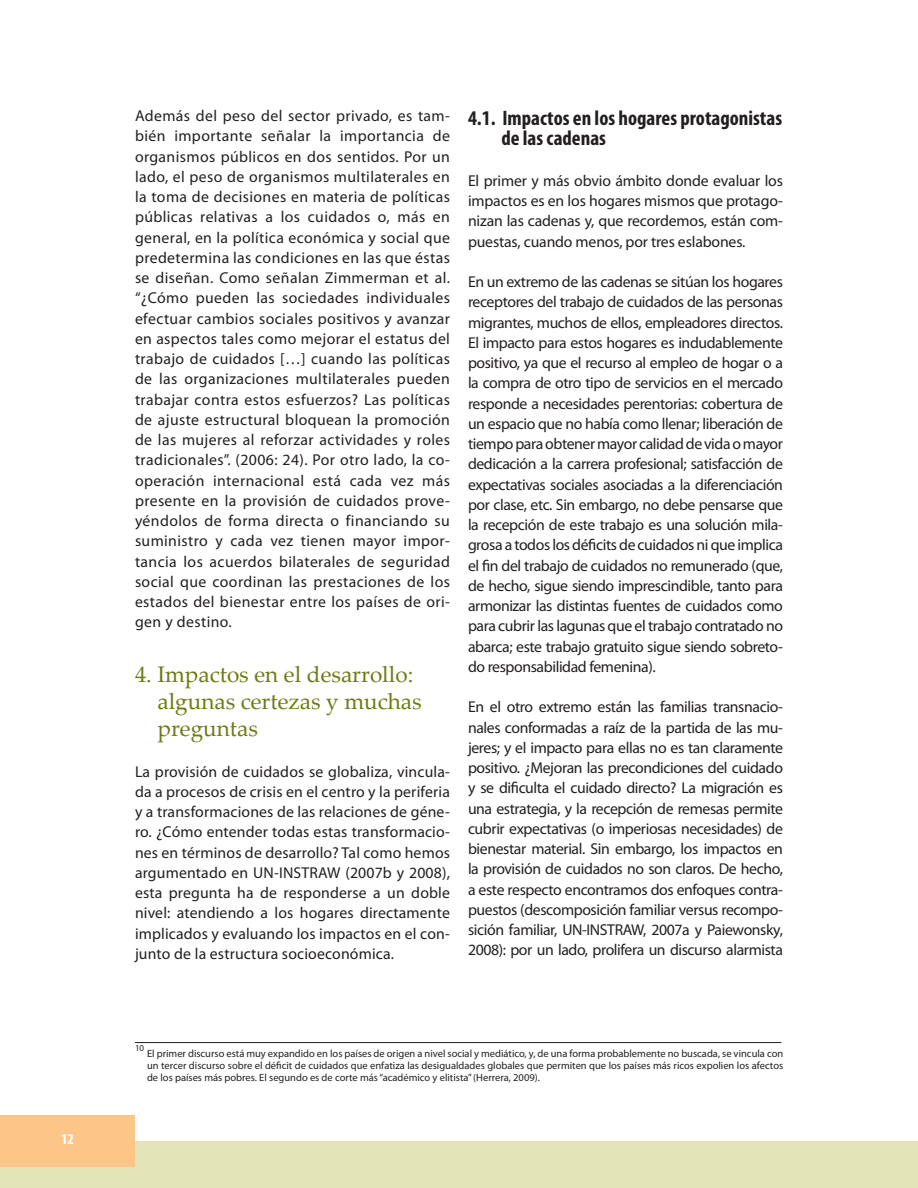
<style>
.page{position:relative;width:918px;height:1188px;background:#fff}
.page>*{position:absolute;margin:0;border:0;box-sizing:border-box;transform-origin:0 0}
.t1{font:22.5px/27px "Palatino Linotype";color:#6e7a14}
.t2{font:700 condensed 21px/20.2px "Myriad Pro";color:#231f20}
.t3{font:15.75px/20.2px "Myriad Pro";letter-spacing:-.01em;color:#231f20;text-align:justify}
.t4{font:700 condensed 15px "Myriad Pro";color:#fff}
.t5{font:10.5px/12px "Myriad Pro";color:#231f20;text-align:justify}
.t6{font:9px "Myriad Pro";color:#231f20}
</style>
<div class="page">
<div style="left:0;top:1141px;width:918px;height:46px;background:#e2e3b6"></div>
<div style="left:0;top:1115px;width:135px;height:51px;background:#fdc689"></div>
<hr style="left:135px;top:1042px;width:647px;height:1px;background:#231f20">
<p class="t4" style="left:61px;top:1130px;width:14px">12</p>
<p class="t3" style="left:135px;top:105px;width:317px">Además del peso del sector privado, es tam&shy;bién importante señalar la importancia de organismos públicos en dos sentidos. Por un lado, el peso de organismos multilaterales en la toma de decisiones en materia de políticas públicas relativas a los cuidados o, más en general, en la política económica y social que predetermina las condiciones en las que éstas se diseñan. Como señalan Zimmerman et al. “¿Cómo pueden las sociedades individuales efectuar cambios sociales positivos y avanzar en aspectos tales como mejorar el estatus del trabajo de cuidados […] cuando las políticas de las organizaciones multilaterales pueden trabajar contra estos esfuerzos? Las políticas de ajuste estructural bloquean la promoción de las mujeres al reforzar actividades y roles tradicionales”. (2006: 24). Por otro lado, la co&shy;operación internacional está cada vez más presente en la provisión de cuidados prove&shy;yéndolos de forma directa o financiando su suministro y cada vez tienen mayor impor&shy;tancia los acuerdos bilaterales de seguridad social que coordinan las prestaciones de los estados del bienestar entre los países de ori&shy;gen y destino.</p>
<h1 class="t1" style="left:158px;top:660px;width:266px;text-indent:-22px">4. Impactos en el desarrollo: algunas certezas y muchas preguntas</h1>
<p class="t3" style="left:135px;top:761px;width:317px">La provisión de cuidados se globaliza, vincula&shy;da a procesos de crisis en el centro y la periferia y a transformaciones de las relaciones de géne&shy;ro. ¿Cómo entender todas estas transformacio&shy;nes en términos de desarrollo? Tal como hemos argumentado en UN-INSTRAW (2007b y 2008), esta pregunta ha de responderse a un doble nivel: atendiendo a los hogares directamente implicados y evaluando los impactos en el con&shy;junto de la estructura socioeconómica.</p>
<h2 class="t2" style="left:501px;top:107px;width:282px;text-indent:-33px">4.1. Impactos en los hogares protagonistas de las cadenas</h2>
<p class="t3" style="left:468px;top:170px;width:317px">El primer y más obvio ámbito donde evaluar los impactos es en los hogares mismos que protago&shy;nizan las cadenas y, que recordemos, están com&shy;puestas, cuando menos, por tres eslabones.</p>
<p class="t3" style="left:468px;top:271px;width:317px">En un extremo de las cadenas se sitúan los hogares receptores del trabajo de cuidados de las personas migrantes, muchos de ellos, empleadores directos.<br>El impacto para estos hogares es indudablemente positivo, ya que el recurso al empleo de hogar o a la compra de otro tipo de servicios en el mercado responde a necesidades perentorias: cobertura de un espacio que no había como llenar; liberación de tiempo para obtener mayor calidad de vida o mayor dedicación a la carrera profesional; satisfacción de expectativas sociales asociadas a la diferenciación por clase, etc. Sin embargo, no debe pensarse que la recepción de este trabajo es una solución mila&shy;grosa a todos los déficits de cuidados ni que implica el fin del trabajo de cuidados no remunerado (que, de hecho, sigue siendo imprescindible, tanto para armonizar las distintas fuentes de cuidados como para cubrir las lagunas que el trabajo contratado no abarca; este trabajo gratuito sigue siendo sobreto&shy;do responsabilidad femenina).</p>
<p class="t3" style="left:468px;top:697px;width:317px">En el otro extremo están las familias transnacio&shy;nales conformadas a raíz de la partida de las mu&shy;jeres; y el impacto para ellas no es tan claramente positivo. ¿Mejoran las precondiciones del cuidado y se dificulta el cuidado directo? La migración es una estrategia, y la recepción de remesas permite cubrir expectativas (o imperiosas necesidades) de bienestar material. Sin embargo, los impactos en la provisión de cuidados no son claros. De hecho, a este respecto encontramos dos enfoques contra&shy;puestos (descomposición familiar versus recompo&shy;sición familiar, UN-INSTRAW, 2007a y Paiewonsky, 2008): por un lado, prolifera un discurso alarmista</p>
<p class="t6" style="left:135px;top:1042px;width:11px">10</p>
<p class="t5" style="left:147px;top:1048px;width:638px">El primer discurso está muy expandido en los países de origen a nivel social y mediático, y, de una forma probablemente no buscada, se vincula con un tercer discurso sobre el déficit de cuidados que enfatiza las desigualdades globales que permiten que los países más ricos expolien los afectos de los países más pobres. El segundo es de corte más “académico y elitista” (Herrera, 2009).</p>
</div>
